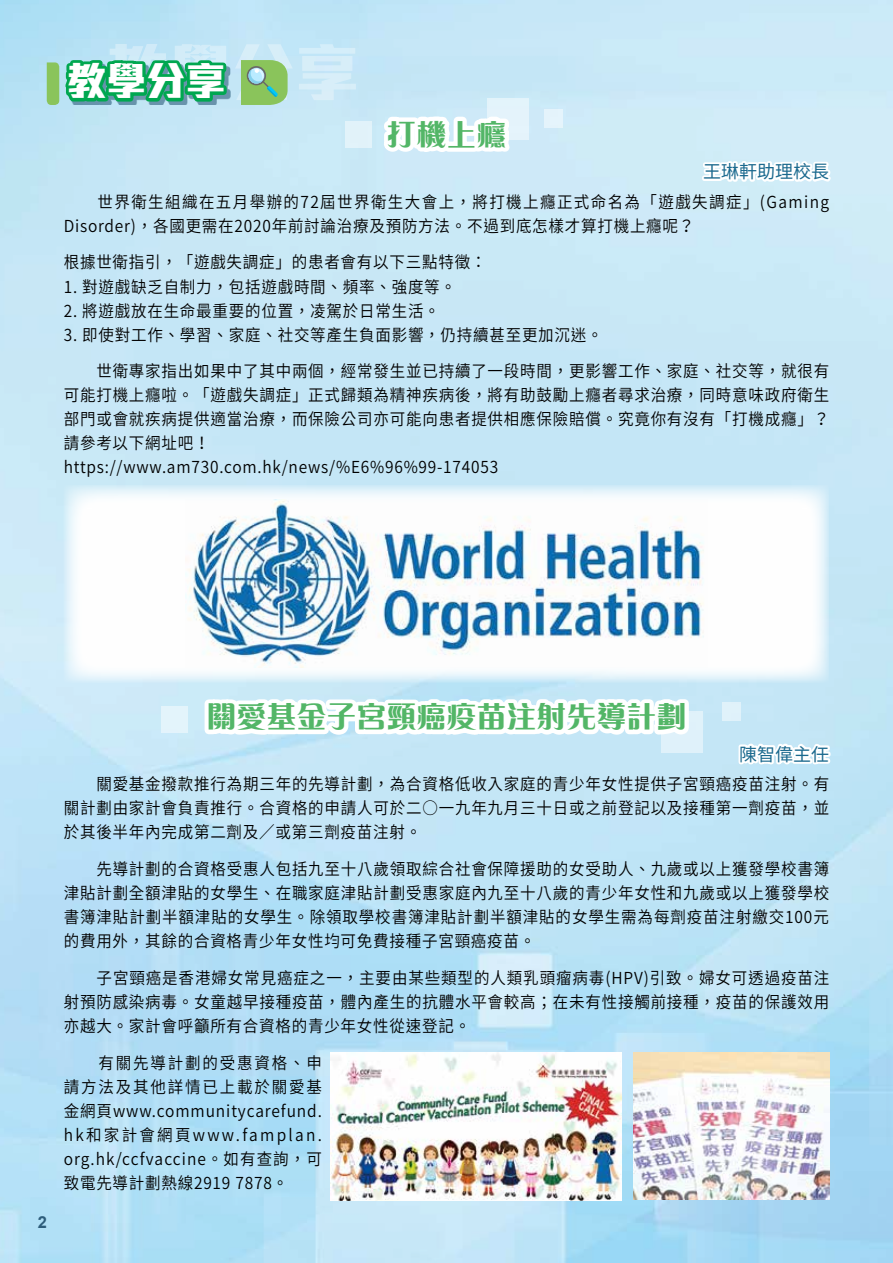
<style>
.page{position:relative;width:893px;height:1263px;background:#fff}
.page>*{position:absolute;margin:0;border:0;box-sizing:border-box;transform-origin:0 0}
.t1{font:800 63.3px "M Stiff Hei HK";color:#fff}
.t2{font:800 39.6px "M Stiff Hei HK";color:#fff}
.t3{font:800 30px "M Ellan HK";color:#53b667}
.t4{font:18px "Noto Sans CJ Ktc";color:#1a698e}
.t5{font:600 16.5px/24px "Noto Sans CJ Ktc";letter-spacing:.05em;color:#000;text-align:justify;scale:.94 1}
.t6{font:600 16.5px/24px "Noto Sans CJ Ktc";letter-spacing:.09em;color:#000;scale:.94 1}
.t7{font:700 16.5px "Arial";color:#2d5d7b}
</style>
<div class="page">
<img style="left:0;top:0;width:893px;height:1263px">
<svg style="left:64px;top:485px;width:765px;height:197px"></svg>
<img style="left:185px;top:500px;width:522px;height:167px">
<img style="left:330px;top:1052px;width:292px;height:148px">
<img style="left:634px;top:1052px;width:195px;height:147px">
<svg style="left:47px;top:52px;width:241px;height:55px"></svg>
<svg style="left:700px;top:134px;width:137px;height:72px"></svg>
<svg style="left:734px;top:738px;width:99px;height:29px"></svg>
<div style="left:487px;top:98px;width:42px;height:42px;background:#e4f3fb"></div>
<div style="left:661px;top:711px;width:42px;height:42px;background:#dff1fa"></div>
<div style="left:345px;top:121px;width:27px;height:27px;background:#e1f2f9"></div>
<div style="left:162px;top:706px;width:26px;height:26px;background:#e3f4fb"></div>
<div style="left:544px;top:109px;width:19px;height:19px;background:#e4f3fb"></div>
<div style="left:722px;top:702px;width:19px;height:19px;background:#e0f2fa"></div>
<svg style="left:378px;top:0;width:146px;height:165px"></svg>
<svg style="left:200px;top:619px;width:496px;height:191px"></svg>
<h1 class="t1" style="left:105px;top:24px;width:255px">教學分享</h1>
<h2 class="t2" style="left:67px;top:51px;width:160px">教學分享</h2>
<h3 class="t3" style="left:386px;top:113px;width:121px">打機上癮</h3>
<p class="t4" style="left:703px;top:162px;width:127px">王琳軒助理校長</p>
<p class="t6" style="left:64px;top:190px;width:816px;text-indent:34px">世界衛生組織在五月舉辦的72屆世界衛生大會上，將打機上癮正式命名為「遊戲失調症」(Gaming<br>Disorder)，各國更需在2020年前討論治療及預防方法。不過到底怎樣才算打機上癮呢？</p>
<p class="t5" style="left:64px;top:251px;width:451px">根據世衛指引，「遊戲失調症」的患者會有以下三點特徵：</p>
<p class="t5" style="left:64px;top:275px;width:419px">1. 對遊戲缺乏自制力，包括遊戲時間、頻率、強度等。</p>
<p class="t5" style="left:64px;top:299px;width:401px">2. 將遊戲放在生命最重要的位置，凌駕於日常生活。</p>
<p class="t5" style="left:64px;top:323px;width:575px">3. 即使對工作、學習、家庭、社交等產生負面影響，仍持續甚至更加沉迷。</p>
<p class="t5" style="left:64px;top:360px;width:816px;text-align:left;text-indent:33px">世衛專家指出如果中了其中兩個，經常發生並已持續了一段時間，更影響工作、家庭、社交等，就很有可能打機上癮啦。「遊戲失調症」正式歸類為精神疾病後，將有助鼓勵上癮者尋求治療，同時意味政府衛生部門或會就疾病提供適當治療，而保險公司亦可能向患者提供相應保險賠償。究竟你有沒有「打機成癮」？請參考以下網址吧！<br>https://www.am730.com.hk/news/%E6%96%99-174053</p>
<p class="t7" style="left:38px;top:1210px;width:11px">2</p>
<h3 class="t3" style="left:206px;top:695px;width:482px">關愛基金子宮頸癌疫苗注射先導計劃</h3>
<p class="t4" style="left:739px;top:744px;width:91px">陳智偉主任</p>
<p class="t5" style="left:64px;top:773px;width:816px;text-indent:33px">關愛基金撥款推行為期三年的先導計劃，為合資格低收入家庭的青少年女性提供子宮頸癌疫苗注射。有關計劃由家計會負責推行。合資格的申請人可於二○一九年九月三十日或之前登記以及接種第一劑疫苗，並於其後半年內完成第二劑及／或第三劑疫苗注射。</p>
<p class="t5" style="left:64px;top:857px;width:816px;text-indent:33px">先導計劃的合資格受惠人包括九至十八歲領取綜合社會保障援助的女受助人、九歲或以上獲發學校書簿津貼計劃全額津貼的女學生、在職家庭津貼計劃受惠家庭內九至十八歲的青少年女性和九歲或以上獲發學校書簿津貼計劃半額津貼的女學生。除領取學校書簿津貼計劃半額津貼的女學生需為每劑疫苗注射繳交100元的費用外，其餘的合資格青少年女性均可免費接種子宮頸癌疫苗。</p>
<p class="t5" style="left:64px;top:966px;width:816px;text-indent:33px">子宮頸癌是香港婦女常見癌症之一，主要由某些類型的人類乳頭瘤病毒(HPV)引致。婦女可透過疫苗注射預防感染病毒。女童越早接種疫苗，體內產生的抗體水平會較高；在未有性接觸前接種，疫苗的保護效用亦越大。家計會呼籲所有合資格的青少年女性從速登記。</p>
<p class="t5" style="left:64px;top:1051px;width:276px;text-indent:35px">有關先導計劃的受惠資格、申請方法及其他詳情已上載於關愛基金網頁www.communitycarefund. hk和家計會網頁www.famplan. org.hk/ccfvaccine。如有查詢，可致電先導計劃熱線2919 7878。</p>
</div>
